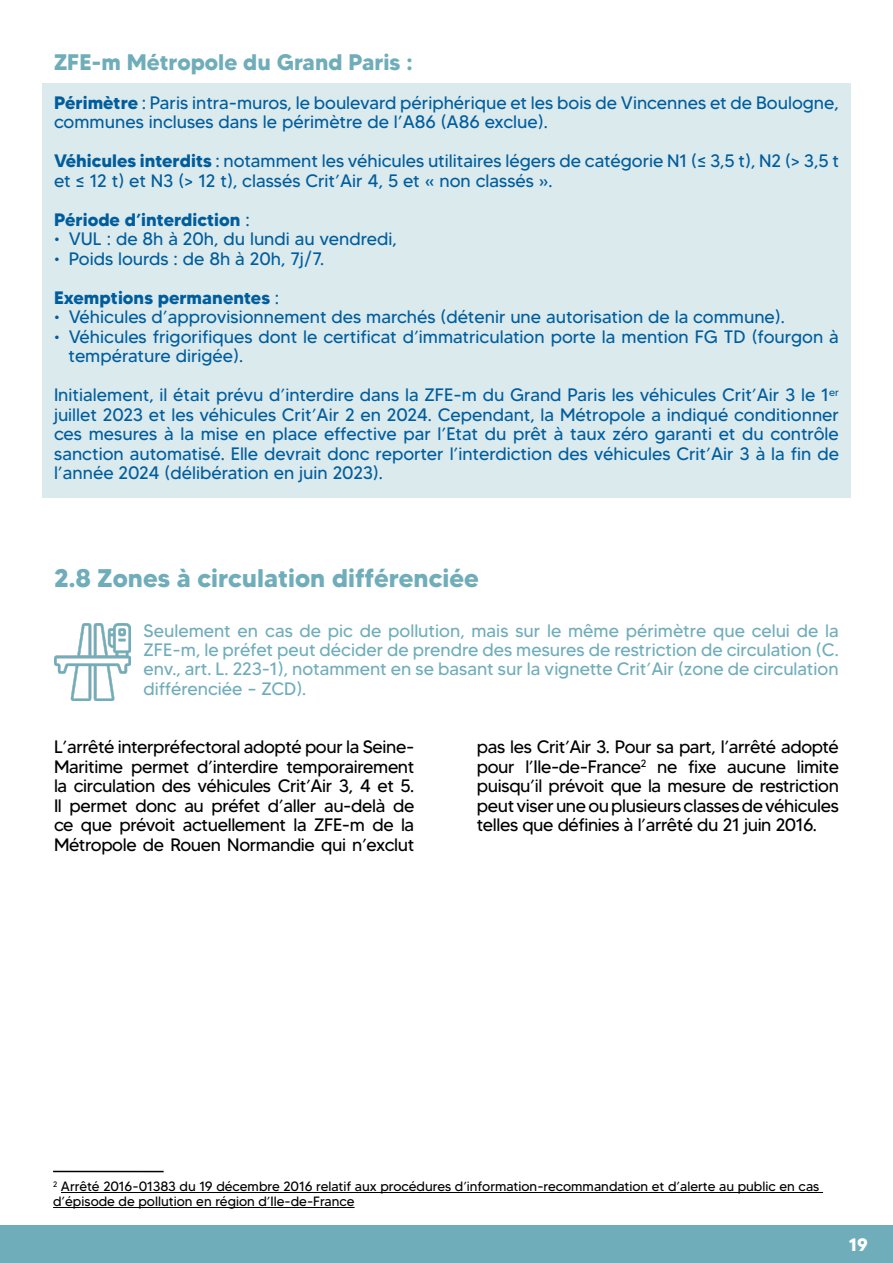
<style>
.page{position:relative;width:893px;height:1263px;background:#fff}
.page>*{position:absolute;margin:0;border:0;box-sizing:border-box;transform-origin:0 0}
.t1{font:700 25.5px "MADETOMMY";color:#70adba}
.t2{font:700 22.5px "MADETOMMY";color:#70adba}
.t3{font:18px/19.5px "MADETOMMY";color:#005d9d}
.t4{font:18px/19.5px "MADETOMMY";letter-spacing:-.02em;color:#000;text-align:justify}
.t5{font:18px/19.5px "MADETOMMY";color:#70adba;text-align:justify}
.t6{font:700 18px "MADETOMMY";color:#005d9d}
.t7{font:700 18px "MADETOMMY";color:#fff}
.t8{font:13.5px/15px "MADETOMMY";color:#000}
.s1{font-weight:700}
.s2{font-weight:400}
</style>
<div class="page">
<div style="left:0;top:1225px;width:893px;height:38px;background:#70adba"></div>
<div style="left:42px;top:83px;width:809px;height:414px;background:#dbeaed"></div>
<img style="left:54px;top:623px;width:77px;height:77px">
<hr style="left:53px;top:1171px;width:111px;height:1px;background:#000">
<hr style="left:61px;top:1192px;width:762px;height:1px;background:#000">
<hr style="left:53px;top:1207px;width:302px;height:1px;background:#000">
<p class="t2" style="left:54px;top:48px;width:360px">ZFE-m Métropole du Grand Paris :</p>
<p class="t3" style="left:54px;top:93px;width:786px"><span class="s1">Périmètre</span> : Paris intra-muros, le boulevard périphérique et les bois de Vincennes et de Boulogne, communes incluses dans le périmètre de l’A86 (A86 exclue).</p>
<p class="t3" style="left:54px;top:151px;width:786px"><span class="s1">Véhicules interdits</span> : notamment les véhicules utilitaires légers de catégorie N1 (≤ 3,5 t), N2 (&gt; 3,5 t et ≤ 12 t) et N3 (&gt; 12 t), classés Crit’Air 4, 5 et « non classés ».</p>
<p class="t6" style="left:54px;top:208px;width:197px">Période d’interdiction <span class="s2">:</span></p>
<p class="t3" style="left:54px;top:229px;width:344px">• VUL : de 8h à 20h, du lundi au vendredi,</p>
<p class="t3" style="left:54px;top:239px;width:272px;line-height:39px">• Poids lourds : de 8h à 20h, 7j/7.<br><span class="s1">Exemptions permanentes</span> :</p>
<p class="t3" style="left:54px;top:307px;width:732px">• Véhicules d’approvisionnement des marchés (détenir une autorisation de la commune).</p>
<p class="t3" style="left:69px;top:327px;width:772px;text-indent:-15px">• Véhicules frigorifiques dont le certificat d’immatriculation porte la mention FG TD (fourgon à température dirigée).</p>
<p class="t3" style="left:54px;top:385px;width:787px;text-align:justify">Initialement, il était prévu d’interdire dans la ZFE-m du Grand Paris les véhicules Crit’Air 3 le 1<sup>er </sup>juillet 2023 et les véhicules Crit’Air 2 en 2024. Cependant, la Métropole a indiqué conditionner ces mesures à la mise en place effective par l’Etat du prêt à taux zéro garanti et du contrôle sanction automatisé. Elle devrait donc reporter l’interdiction des véhicules Crit’Air 3 à la fin de l’année 2024 (délibération en juin 2023).</p>
<h1 class="t1" style="left:54px;top:562px;width:426px">2.8 Zones à circulation différenciée</h1>
<p class="t5" style="left:144px;top:620px;width:697px">Seulement en cas de pic de pollution, mais sur le même périmètre que celui de la ZFE-m, le préfet peut décider de prendre des mesures de restriction de circulation (C. env., art. L. 223-1), notamment en se basant sur la vignette Crit’Air (zone de circulation différenciée – ZCD).</p>
<p class="t4" style="left:54px;top:737px;width:362px">L’arrêté interpréfectoral adopté pour la Seine-Maritime permet d’interdire temporairement la circulation des véhicules Crit’Air 3, 4 et 5.<br>Il permet donc au préfet d’aller au-delà de ce que prévoit actuellement la ZFE-m de la Métropole de Rouen Normandie qui n’exclut</p>
<p class="t4" style="left:477px;top:737px;width:364px">pas les Crit’Air 3. Pour sa part, l’arrêté adopté pour l’Ile-de-France<sup>2</sup> ne fixe aucune limite puisqu’il prévoit que la mesure de restriction peut viser une ou plusieurs classes de véhicules telles que définies à l’arrêté du 21 juin 2016.</p>
<p class="t8" style="left:53px;top:1179px;width:768px"><sup>2</sup> Arrêté 2016-01383 du 19 décembre 2016 relatif aux procédures d’information-recommandation et d’alerte au public en cas d’épisode de pollution en région d’Ile-de-France</p>
<p class="t7" style="left:849px;top:1233px;width:20px">19</p>
</div>
